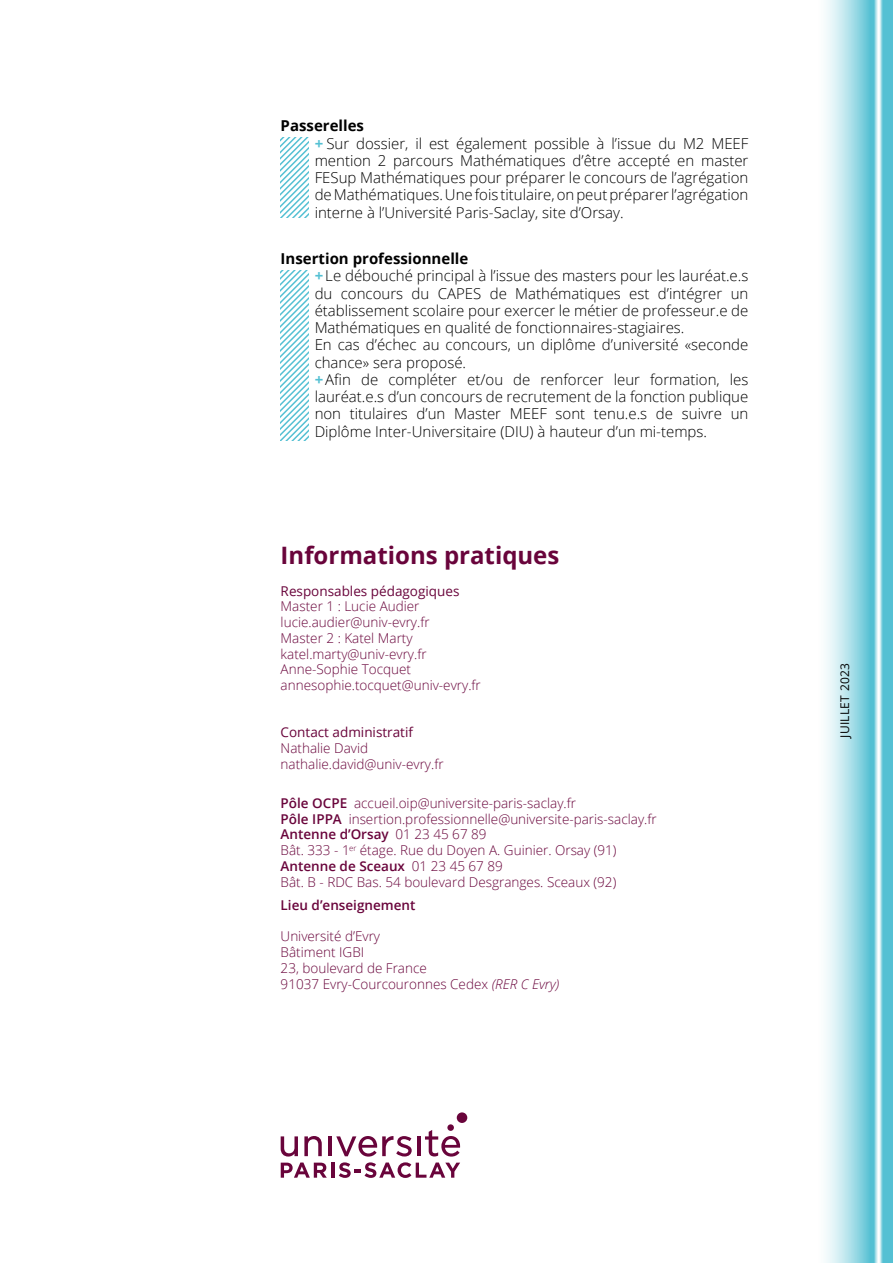
<style>
.page{position:relative;width:893px;height:1263px;background:#fff}
.page>*{position:absolute;margin:0;border:0;box-sizing:border-box;transform-origin:0 0}
.t1{font:700 24px "Open Sans";color:#69043b}
.t2{font:300 15px/17.2px "Open Sans";color:#000}
.t3{font:300 13.5px/15.8px "Open Sans";color:#69043b}
.t4{font:13.5px "Open Sans";color:#69043b}
.t5{font:600 13.5px "Open Sans";color:#69043b}
.t6{font:12px "Open Sans";letter-spacing:.025em;color:#000}
.s1{font-weight:700}
.s2{font-weight:700;color:#54c0d3}
.s3{font-weight:600}
.s4{font-style:italic}
</style>
<div class="page">
<svg style="left:826px;top:0;width:67px;height:1263px;background:#9edbe5"></svg>
<div style="left:457px;top:1112px;width:10px;height:11px;background:#69043b;border-radius:50%"></div>
<div style="left:447px;top:1124px;width:7px;height:7px;background:#69043b;border-radius:50%"></div>
<hr style="left:328px;top:1136px;width:4px;height:20px;background:#69043b">
<svg style="left:281px;top:1136px;width:17px;height:20px"></svg>
<svg style="left:304px;top:1136px;width:18px;height:20px"></svg>
<svg style="left:425px;top:1130px;width:35px;height:26px"></svg>
<svg style="left:336px;top:1136px;width:76px;height:20px"></svg>
<hr style="left:417px;top:1136px;width:4px;height:20px;background:#69043b">
<svg style="left:281px;top:1162px;width:46px;height:16px"></svg>
<hr style="left:331px;top:1162px;width:3px;height:16px;background:#69043b">
<svg style="left:339px;top:1162px;width:121px;height:16px"></svg>
<svg style="left:281px;top:270px;width:27px;height:170px"></svg>
<svg style="left:281px;top:138px;width:27px;height:79px"></svg>
<p class="t2" style="left:315px;top:117px;width:435px;text-indent:-34px"><span class="s1">Passerelles<br></span><span class="s2">+</span> Sur dossier, il est également possible à l’issue du M2 MEEF mention 2 parcours Mathématiques d’être accepté en master FESup Mathématiques pour préparer le concours de l’agrégation de Mathématiques. Une fois titulaire, on peut préparer l’agrégation interne à l’Université Paris-Saclay, site d’Orsay.</p>
<p class="t2" style="left:315px;top:250px;width:435px;text-indent:-34px"><span class="s1">Insertion professionnelle<br></span><span class="s2">+</span>Le débouché principal à l’issue des masters pour les lauréat.e.s du concours du CAPES de Mathématiques est d’intégrer un établissement scolaire pour exercer le métier de professeur.e de Mathématiques en qualité de fonctionnaires-stagiaires.<br>En cas d’échec au concours, un diplôme d’université «seconde chance» sera proposé.<br><span class="s2">+</span>Afin de compléter et/ou de renforcer leur formation, les lauréat.e.s d’un concours de recrutement de la fonction publique non titulaires d’un Master MEEF sont tenu.e.s de suivre un Diplôme Inter-Universitaire (DIU) à hauteur d’un mi-temps.</p>
<h1 class="t1" style="left:281px;top:538px;width:280px">Informations pratiques</h1>
<p class="t4" style="left:281px;top:581px;width:180px">Responsables pédagogiques</p>
<p class="t3" style="left:281px;top:598px;width:202px">Master 1 : Lucie Audier lucie.audier@univ-evry.fr<br>Master 2 : Katel Marty katel.marty@univ-evry.fr<br>Anne-Sophie Tocquet annesophie.tocquet@univ-evry.fr</p>
<p class="t4" style="left:281px;top:723px;width:134px">Contact administratif</p>
<p class="t3" style="left:281px;top:740px;width:165px">Nathalie David nathalie.david@univ-evry.fr</p>
<p class="t3" style="left:281px;top:795px;width:378px"><span class="s3">Pôle OCPE</span> accueil.oip@universite-paris-saclay.fr<br><span class="s3">Pôle IPPA</span> insertion.professionnelle@universite-paris-saclay.fr <span class="s3">Antenne d’Orsay</span> 01 23 45 67 89<br>Bât. 333 - 1<sup>er</sup> étage. Rue du Doyen A. Guinier. Orsay (91)<br><span class="s3">Antenne de Sceaux</span> 01 23 45 67 89<br>Bât. B - RDC Bas. 54 boulevard Desgranges. Sceaux (92)</p>
<p class="t5" style="left:281px;top:896px;width:136px">Lieu d’enseignement</p>
<p class="t3" style="left:281px;top:928px;width:280px">Université d’Evry<br>Bâtiment IGBI<br>23, boulevard de France<br>91037 Evry-Courcouronnes Cedex <span class="s4">(RER C Evry)</span></p>
<p class="t6" style="left:836px;top:738px;width:76px;rotate:-90deg">JUILLET 2023</p>
</div>
